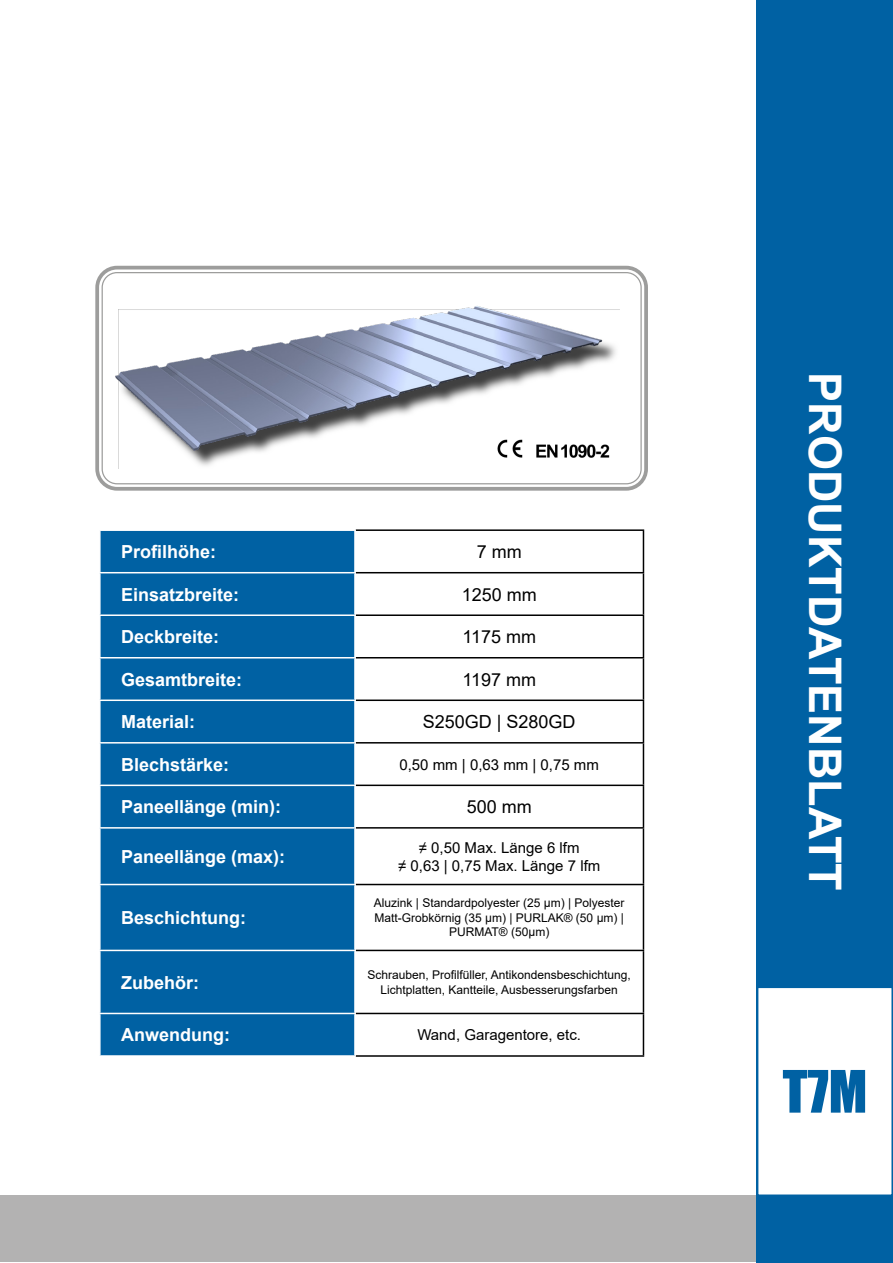
<style>
.page{position:relative;width:893px;height:1263px;background:#fff}
.page>*{position:absolute;margin:0;border:0;box-sizing:border-box;transform-origin:0 0}
.t1{font:54px "Impact";color:#0061a3}
.t2{font:700 45px "Arial";color:#fff}
.t3{font:700 18px "Arial";color:#fff}
.t4{font:18px "Arial";color:#000}
.t5{font:15px/18px "Arial";color:#000;text-align:center}
.t6{font:12px/14.4px "Arial";color:#000;text-align:center}
</style>
<div class="page">
<div style="left:757px;top:0;width:136px;height:1263px;background:#0061a3"></div>
<div style="left:758px;top:987px;width:134px;height:208px;background:#fff"></div>
<div style="left:757px;top:986px;width:136px;height:210px;border:2px solid #0061a3"></div>
<div style="left:101px;top:531px;width:253px;height:524px;background:#0061a3"></div>
<hr style="left:356px;top:529px;width:288px;height:2px;background:#000">
<hr style="left:643px;top:531px;width:1px;height:41px;background:#000">
<hr style="left:356px;top:572px;width:288px;height:1px;background:#000">
<hr style="left:643px;top:573px;width:1px;height:41px;background:#000">
<hr style="left:356px;top:614px;width:288px;height:2px;background:#000">
<hr style="left:643px;top:616px;width:1px;height:41px;background:#000">
<hr style="left:356px;top:657px;width:288px;height:1px;background:#000">
<hr style="left:643px;top:658px;width:1px;height:41px;background:#000">
<hr style="left:356px;top:699px;width:288px;height:2px;background:#000">
<hr style="left:643px;top:701px;width:1px;height:41px;background:#000">
<hr style="left:356px;top:742px;width:288px;height:1px;background:#000">
<hr style="left:643px;top:743px;width:1px;height:41px;background:#000">
<hr style="left:356px;top:784px;width:288px;height:2px;background:#000">
<hr style="left:643px;top:786px;width:1px;height:41px;background:#000">
<hr style="left:356px;top:827px;width:288px;height:2px;background:#000">
<hr style="left:643px;top:829px;width:1px;height:55px;background:#000">
<hr style="left:356px;top:884px;width:288px;height:1px;background:#000">
<hr style="left:643px;top:885px;width:1px;height:65px;background:#000">
<hr style="left:356px;top:950px;width:288px;height:1px;background:#000">
<hr style="left:643px;top:951px;width:1px;height:62px;background:#000">
<hr style="left:356px;top:1013px;width:288px;height:1px;background:#000">
<hr style="left:643px;top:1014px;width:1px;height:41px;background:#000">
<hr style="left:356px;top:1055px;width:288px;height:2px;background:#000">
<hr style="left:99px;top:572px;width:257px;height:1px;background:#fff">
<hr style="left:99px;top:614px;width:257px;height:2px;background:#fff">
<hr style="left:99px;top:657px;width:257px;height:1px;background:#fff">
<hr style="left:99px;top:699px;width:257px;height:2px;background:#fff">
<hr style="left:99px;top:742px;width:257px;height:1px;background:#fff">
<hr style="left:99px;top:784px;width:257px;height:2px;background:#fff">
<hr style="left:99px;top:827px;width:257px;height:2px;background:#fff">
<hr style="left:99px;top:884px;width:257px;height:1px;background:#fff">
<hr style="left:99px;top:950px;width:257px;height:1px;background:#fff">
<hr style="left:99px;top:1013px;width:257px;height:1px;background:#fff">
<div style="left:1px;top:1195px;width:755px;height:67px;background:#b3b2b2"></div>
<img style="left:100px;top:271px;width:537px;height:215px">
<div style="left:95px;top:266px;width:553px;height:225px;border:4px solid #9d9d9c;border-radius:20px"></div>
<div style="left:102px;top:272px;width:540px;height:212px;border:1px solid #9d9d9c;border-radius:15px"></div>
<h3 class="t3" style="left:121px;top:545px;width:97px">Profilhöhe:</h3>
<h3 class="t4" style="left:477px;top:545px;width:46px">7 mm</h3>
<h3 class="t3" style="left:121px;top:587px;width:120px">Einsatzbreite:</h3>
<h3 class="t4" style="left:462px;top:587px;width:77px">1250 mm</h3>
<h3 class="t3" style="left:121px;top:630px;width:100px">Deckbreite:</h3>
<h3 class="t4" style="left:462px;top:630px;width:75px">1175 mm</h3>
<h3 class="t3" style="left:121px;top:672px;width:123px">Gesamtbreite:</h3>
<h3 class="t4" style="left:462px;top:672px;width:75px">1197 mm</h3>
<h3 class="t3" style="left:121px;top:715px;width:76px">Material:</h3>
<h3 class="t4" style="left:423px;top:715px;width:154px">S250GD | S280GD</h3>
<h3 class="t3" style="left:121px;top:757px;width:110px">Blechstärke:</h3>
<p class="t5" style="left:399px;top:757px;width:201px">0,50 mm | 0,63 mm | 0,75 mm</p>
<h3 class="t3" style="left:121px;top:800px;width:162px">Paneellänge (min):</h3>
<h3 class="t4" style="left:467px;top:800px;width:67px">500 mm</h3>
<h3 class="t3" style="left:121px;top:850px;width:166px">Paneellänge (max):</h3>
<p class="t5" style="left:398px;top:840px;width:204px">≠ 0,50 Max. Länge 6 lfm<br>≠ 0,63 | 0,75 Max. Länge 7 lfm</p>
<h3 class="t3" style="left:121px;top:911px;width:127px">Beschichtung:</h3>
<p class="t6" style="left:374px;top:897px;width:252px">Aluzink | Standardpolyester (25 µm) | Polyester<br>Matt-Grobkörnig (35 µm) | PURLAK® (50 µm) |<br>PURMAT® (50µm)</p>
<h3 class="t3" style="left:121px;top:975px;width:79px">Zubehör:</h3>
<p class="t6" style="left:367px;top:969px;width:265px">Schrauben, Profilfüller, Antikondensbeschichtung,<br>Lichtplatten, Kantteile, Ausbesserungsfarben</p>
<h3 class="t3" style="left:121px;top:1028px;width:110px">Anwendung:</h3>
<p class="t5" style="left:417px;top:1027px;width:165px">Wand, Garagentore, etc.</p>
<h2 class="t2" style="left:842px;top:372px;width:520px;rotate:90deg">PRODUKTDATENBLATT</h2>
<h1 class="t1" style="left:783px;top:1070px;width:86px">T7M</h1>
</div>
